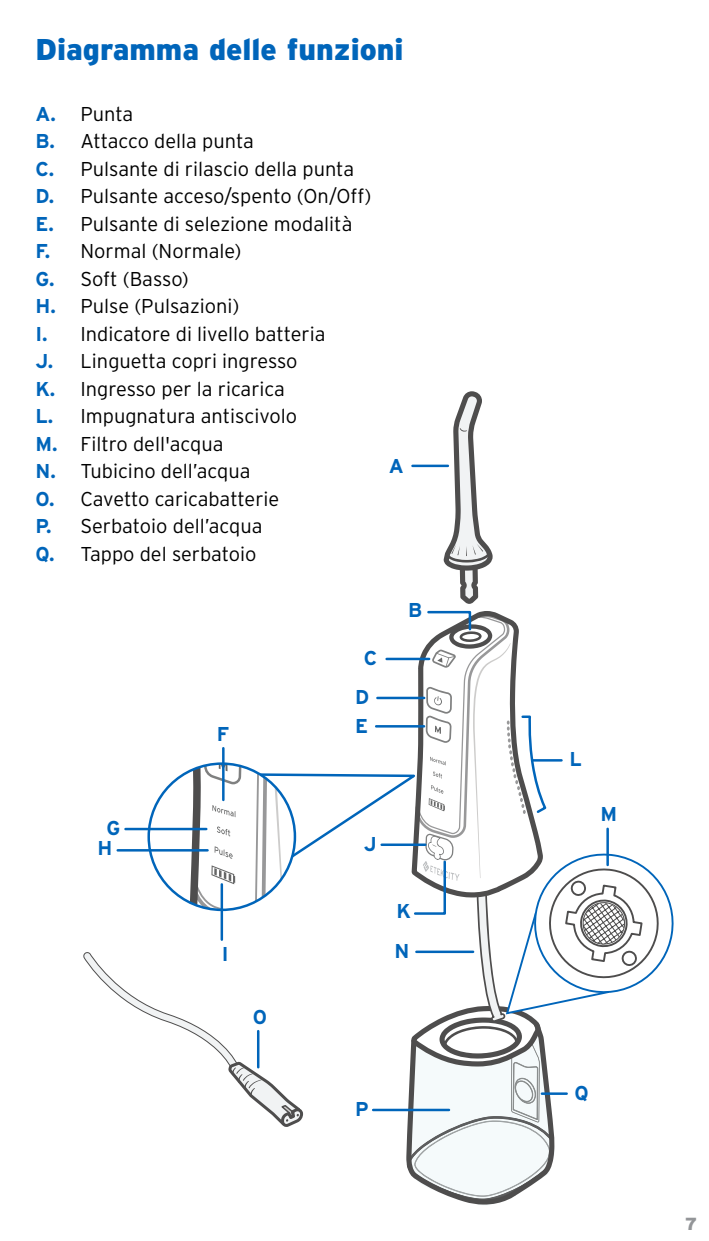
<style>
.page{position:relative;width:709px;height:1241px;background:#fff}
.page>*{position:absolute;margin:0;border:0;box-sizing:border-box;transform-origin:0 0}
.t1{font:900 30px "Interstate";color:#0065ba}
.t2{font:300 20px/27.5px "Interstate";color:#000}
.t3{font:700 20px/39px "Interstate";color:#0065ba;text-align:center}
.t4{font:900 17.5px "Interstate";color:#939598}
.s1{font-weight:700;color:#0065ba}
</style>
<div class="page">
<svg style="left:443px;top:391px;width:49px;height:212px"></svg>
<hr style="left:412px;top:464px;width:36px;height:3px;background:#0065ba">
<svg style="left:83px;top:610px;width:591px;height:595px"></svg>
<hr style="left:532px;top:759px;width:29px;height:2px;background:#0065ba">
<h1 class="t1" style="left:35px;top:32px;width:370px">Diagramma delle funzioni</h1>
<p class="t2" style="left:35px;top:100px;width:337px"><span class="s1">A.</span> Punta<br><span class="s1">B.</span> Attacco della punta<br><span class="s1">C.</span> Pulsante di rilascio della punta<br><span class="s1">D.</span> Pulsante acceso/spento (On/Off)<br><span class="s1">E.</span> Pulsante di selezione modalità<br><span class="s1">F.</span> Normal (Normale)<br><span class="s1">G.</span> Soft (Basso)<br><span class="s1">H.</span> Pulse (Pulsazioni)<br><span class="s1">I.</span> Indicatore di livello batteria<br><span class="s1">J.</span> Linguetta copri ingresso<br><span class="s1">K.</span> Ingresso per la ricarica<br><span class="s1">L.</span> Impugnatura antiscivolo<br><span class="s1">M.</span> Filtro dell'acqua<br><span class="s1">N.</span> Tubicino dell’acqua<br><span class="s1">O.</span> Cavetto caricabatterie<br><span class="s1">P.</span> Serbatoio dell’acqua<br><span class="s1">Q.</span> Tappo del serbatoio</p>
<p class="t3" style="left:389px;top:446px;width:16px">A</p>
<p class="t3" style="left:217px;top:714px;width:14px">F</p>
<p class="t3" style="left:355px;top:638px;width:24px">C<br>D</p>
<p class="t3" style="left:355px;top:705px;width:14px">E</p>
<p class="t3" style="left:408px;top:590px;width:16px">B</p>
<p class="t3" style="left:97px;top:817px;width:24px;line-height:20px">G<br>H</p>
<p class="t3" style="left:222px;top:934px;width:8px">I</p>
<p class="t3" style="left:253px;top:996px;width:16px">O</p>
<p class="t3" style="left:364px;top:823px;width:14px">J</p>
<p class="t3" style="left:394px;top:890px;width:18px;line-height:39.8px;text-align:left">K<br>N</p>
<p class="t3" style="left:355px;top:1088px;width:15px">P</p>
<p class="t3" style="left:569px;top:739px;width:14px">L</p>
<p class="t3" style="left:600px;top:794px;width:18px">M</p>
<p class="t3" style="left:574px;top:1072px;width:16px">Q</p>
<p class="t4" style="left:685px;top:1213px;width:14px">7</p>
</div>
